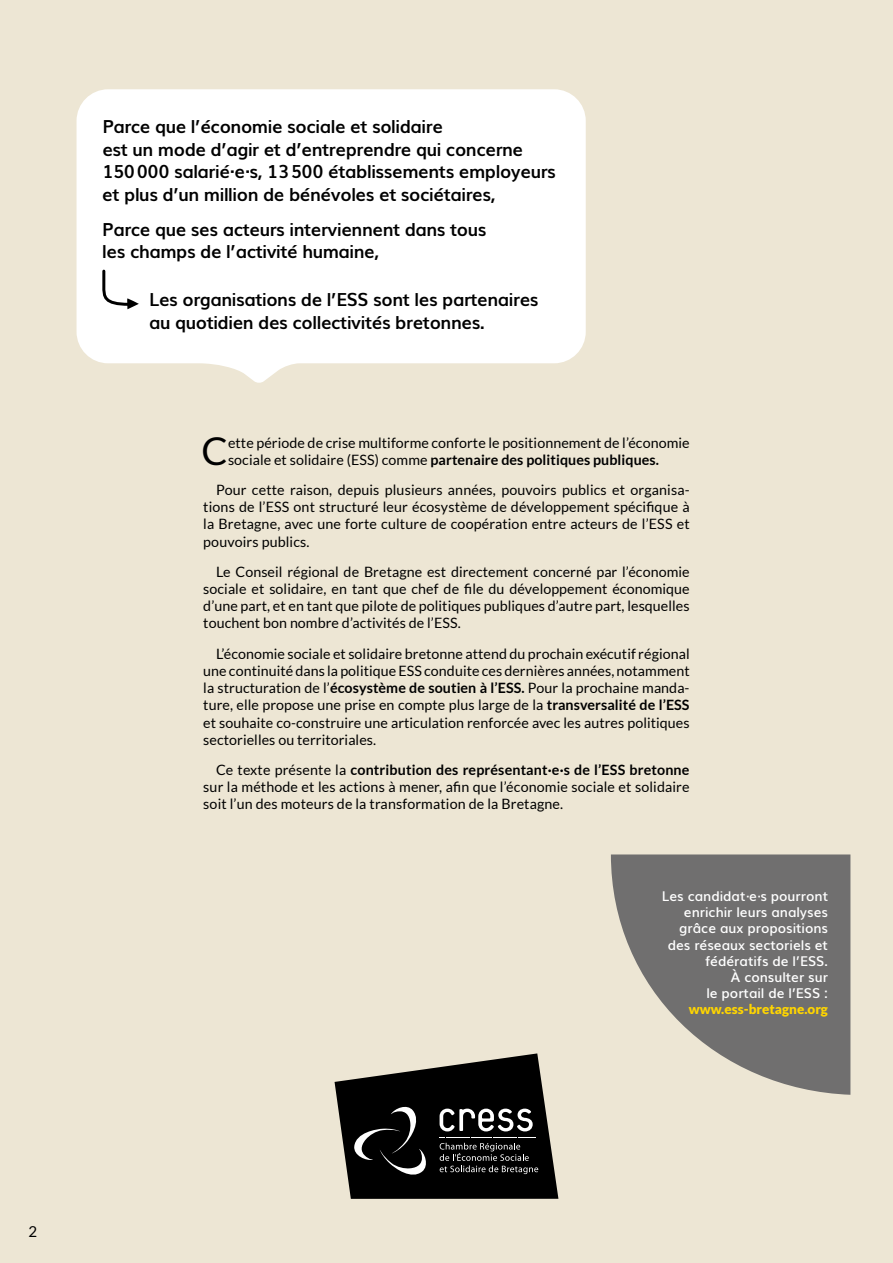
<style>
.page{position:relative;width:893px;height:1263px;background:#ede6d4}
.page>*{position:absolute;margin:0;border:0;box-sizing:border-box;transform-origin:0 0}
.t1{font:38.4px "Lato";color:#000}
.t2{font:700 18px/22.5px "Muli";letter-spacing:-.02em;color:#000}
.t3{font:15px "Lato";color:#000}
.t4{font:14.25px/17.2px "Lato";letter-spacing:.005em;color:#000;text-align:justify}
.t5{font:600 13.5px/16.2px "Muli";color:#fff;text-align:right}
.t6{font:900 13.5px "Lato";color:#ffd500}
.s1{font-weight:700}
</style>
<div class="page">
<svg style="left:77px;top:89px;width:509px;height:294px;background:#fdfdfb"></svg>
<svg style="left:611px;top:854px;width:239px;height:241px;fill:#706f6f"></svg>
<svg style="left:335px;top:1053px;width:223px;height:146px"></svg>
<svg style="left:101px;top:268px;width:38px;height:41px;background:#dbdbdb"></svg>
<p class="t2" style="left:102px;top:114px;width:455px">Parce que l’économie sociale et solidaire<br>est un mode d’agir et d’entreprendre qui concerne 150000 salarié·e·s, 13500 établissements employeurs et plus d’un million de bénévoles et sociétaires,</p>
<p class="t2" style="left:102px;top:217px;width:386px">Parce que ses acteurs interviennent dans tous les champs de l’activité humaine,</p>
<p class="t2" style="left:149px;top:288px;width:391px">Les organisations de l’ESS sont les partenaires au quotidien des collectivités bretonnes.</p>
<h1 class="t1" style="left:202px;top:430px;width:28px">C</h1>
<p class="t4" style="left:228px;top:434px;width:463px">ette période de crise multiforme conforte le positionnement de l’économie sociale et solidaire (ESS) comme <span class="s1">partenaire des politiques publiques.</span></p>
<p class="t4" style="left:203px;top:481px;width:488px;text-indent:13px">Pour cette raison, depuis plusieurs années, pouvoirs publics et organisa&shy;tions de l’ESS ont structuré leur écosystème de développement spécifique à la Bretagne, avec une forte culture de coopération entre acteurs de l’ESS et pouvoirs publics.</p>
<p class="t4" style="left:203px;top:563px;width:488px;text-indent:13px">Le Conseil régional de Bretagne est directement concerné par l’économie sociale et solidaire, en tant que chef de file du développement économique d’une part, et en tant que pilote de politiques publiques d’autre part, lesquelles touchent bon nombre d’activités de l’ESS.</p>
<p class="t4" style="left:203px;top:645px;width:488px;text-indent:13px">L’économie sociale et solidaire bretonne attend du prochain exécutif régional une continuité dans la politique ESS conduite ces dernières années, notamment la structuration de l’<span class="s1">écosystème de soutien à l’ESS.</span> Pour la prochaine manda&shy;ture, elle propose une prise en compte plus large de la <span class="s1">transversalité de l’ESS </span>et souhaite co-construire une articulation renforcée avec les autres politiques sectorielles ou territoriales.</p>
<p class="t4" style="left:203px;top:761px;width:488px;text-indent:13px">Ce texte présente la <span class="s1">contribution des représentant·e·s de l’ESS bretonne </span>sur la méthode et les actions à mener, afin que l’économie sociale et solidaire soit l’un des moteurs de la transformation de la Bretagne.</p>
<p class="t5" style="left:662px;top:887px;width:168px">Les candidat·e·s pourront enrichir leurs analyses grâce aux propositions des réseaux sectoriels et fédératifs de l’ESS.<br>À consulter sur<br>le portail de l’ESS :</p>
<p class="t6" style="left:689px;top:1001px;width:141px">www.ess-bretagne.org</p>
<p class="t3" style="left:29px;top:1223px;width:10px">2</p>
</div>
